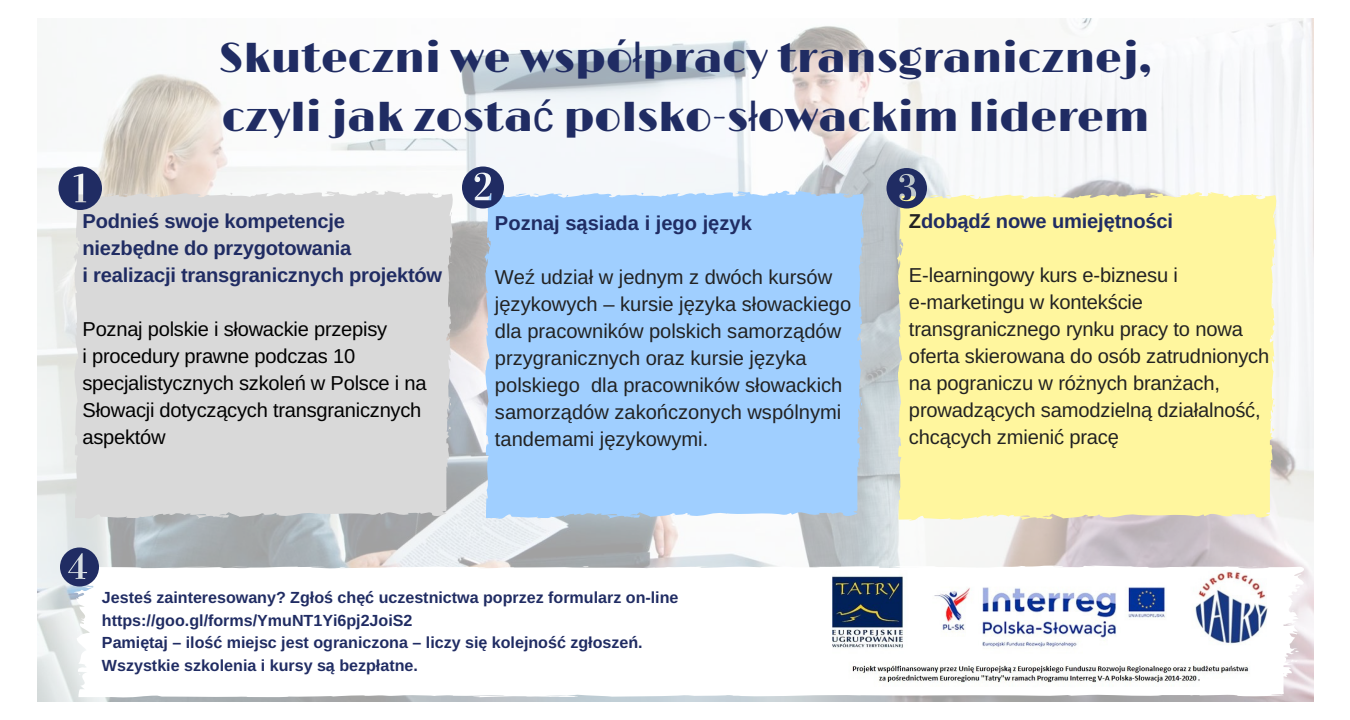
<style>
.page{position:relative;width:1350px;height:720px;background:#fff}
.page>*{position:absolute;margin:0;border:0;box-sizing:border-box;transform-origin:0 0}
.t1{font:42.2px/58.4px "Limelight";color:#202c63}
.t2{font:20.2px/27px "Arimo";color:#222}
.t3{font:20.2px/27px "Arimo";letter-spacing:-.01em;color:#000}
.t4{font:700 20.2px/27px "Arimo";letter-spacing:-.01em;color:#202c63}
.t5{font:700 16px/22.4px "Arimo";color:#202c63}
.s1{font-family:"Liberation Sans"}
.s2{color:#222}
</style>
<div class="page">
<img style="left:37px;top:18px;width:1277px;height:684px">
<div style="left:73px;top:190px;width:380px;height:329px;background:#d9d9d9"></div>
<svg style="left:253px;top:194px;width:6px;height:2px"></svg>
<svg style="left:449px;top:422px;width:3px;height:10px"></svg>
<svg style="left:449px;top:397px;width:2px;height:11px"></svg>
<svg style="left:224px;top:192px;width:9px;height:3px"></svg>
<svg style="left:122px;top:193px;width:6px;height:2px"></svg>
<div style="left:484px;top:190px;width:380px;height:329px;background:#a0cfff"></div>
<svg style="left:664px;top:194px;width:6px;height:2px"></svg>
<svg style="left:860px;top:422px;width:3px;height:10px"></svg>
<svg style="left:860px;top:397px;width:2px;height:11px"></svg>
<svg style="left:635px;top:192px;width:9px;height:3px"></svg>
<svg style="left:533px;top:193px;width:6px;height:2px"></svg>
<div style="left:897px;top:192px;width:379px;height:328px;background:#fff69e"></div>
<svg style="left:1076px;top:196px;width:6px;height:2px"></svg>
<svg style="left:1272px;top:424px;width:4px;height:10px"></svg>
<svg style="left:1272px;top:398px;width:3px;height:11px"></svg>
<svg style="left:1048px;top:194px;width:9px;height:3px"></svg>
<svg style="left:74px;top:566px;width:1231px;height:132px"></svg>
<svg style="left:1291px;top:659px;width:11px;height:4px"></svg>
<svg style="left:1291px;top:648px;width:8px;height:5px"></svg>
<svg style="left:232px;top:567px;width:18px;height:1px"></svg>
<img style="left:832px;top:570px;width:437px;height:123px">
<svg style="left:462px;top:166px;width:42px;height:42px"></svg>
<svg style="left:58px;top:166px;width:44px;height:44px"></svg>
<svg style="left:886px;top:168px;width:41px;height:40px;background:#596383"></svg>
<svg style="left:60px;top:548px;width:39px;height:42px;background:#636e93"></svg>
<h1 class="t1" style="left:219px;top:30px;width:935px">Skuteczni we wspó<span class="s1">ł</span>pracy transgranicznej, czyli jak zosta<span class="s1">ć</span> polsko-s<span class="s1">ł</span>owackim liderem</h1>
<p class="t4" style="left:82px;top:207px;width:361px">Podnie<span class="s1">ś</span> swoje kompetencje niezb<span class="s1">ę</span>dne do przygotowania<br>i realizacji transgranicznych projektów</p>
<p class="t3" style="left:82px;top:315px;width:346px">Poznaj polskie i s<span class="s1">ł</span>owackie przepisy<br>i procedury prawne podczas 10 specjalistycznych szkole<span class="s1">ń</span> w Polsce i na<br>S<span class="s1">ł</span>owacji dotycz<span class="s1">ą</span>cych transgranicznych aspektów</p>
<p class="t4" style="left:495px;top:209px;width:258px">Poznaj s<span class="s1">ą</span>siada i jego j<span class="s1">ę</span>zyk</p>
<p class="t2" style="left:495px;top:263px;width:358px">We<span class="s1">ź</span> udzia<span class="s1">ł</span> w jednym z dwóch kursów j<span class="s1">ę</span>zykowych – kursie j<span class="s1">ę</span>zyka s<span class="s1">ł</span>owackiego dla pracowników polskich samorz<span class="s1">ą</span>dów przygranicznych oraz kursie j<span class="s1">ę</span>zyka polskiego dla pracowników s<span class="s1">ł</span>owackich samorz<span class="s1">ą</span>dów zako<span class="s1">ń</span>czonych wspólnymi tandemami j<span class="s1">ę</span>zykowymi.</p>
<p class="t5" style="left:102px;top:586px;width:578px">Jeste<span class="s1">ś</span> zainteresowany? Zg<span class="s1">ł</span>o<span class="s1">ś</span> ch<span class="s1">ęć</span> uczestnictwa poprzez formularz on-line https://goo.gl/forms/YmuNT1Yi6pj2JoiS2<br>Pami<span class="s1">ę</span>taj – ilo<span class="s1">ść</span> miejsc jest ograniczona – liczy si<span class="s1">ę</span> kolejno<span class="s1">ść</span> zg<span class="s1">ł</span>osze<span class="s1">ń</span>.<br>Wszystkie szkolenia i kursy s<span class="s1">ą</span> bezp<span class="s1">ł</span>atne.</p>
<p class="t4" style="left:909px;top:207px;width:266px"><span class="s2">Z</span>dob<span class="s1">ą</span>d<span class="s1">ź</span> nowe umiej<span class="s1">ę</span>tno<span class="s1">ś</span>ci</p>
<p class="t2" style="left:909px;top:261px;width:362px">E-learningowy kurs e-biznesu i e-marketingu w kontek<span class="s1">ś</span>cie transgranicznego rynku pracy to nowa oferta skierowana do osób zatrudnionych na pograniczu w ró<span class="s1">ż</span>nych bran<span class="s1">ż</span>ach, prowadz<span class="s1">ą</span>cych samodzieln<span class="s1">ą</span> dzia<span class="s1">ł</span>alno<span class="s1">ść</span>, chc<span class="s1">ą</span>cych zmieni<span class="s1">ć</span> prac<span class="s1">ę</span></p>
</div>
